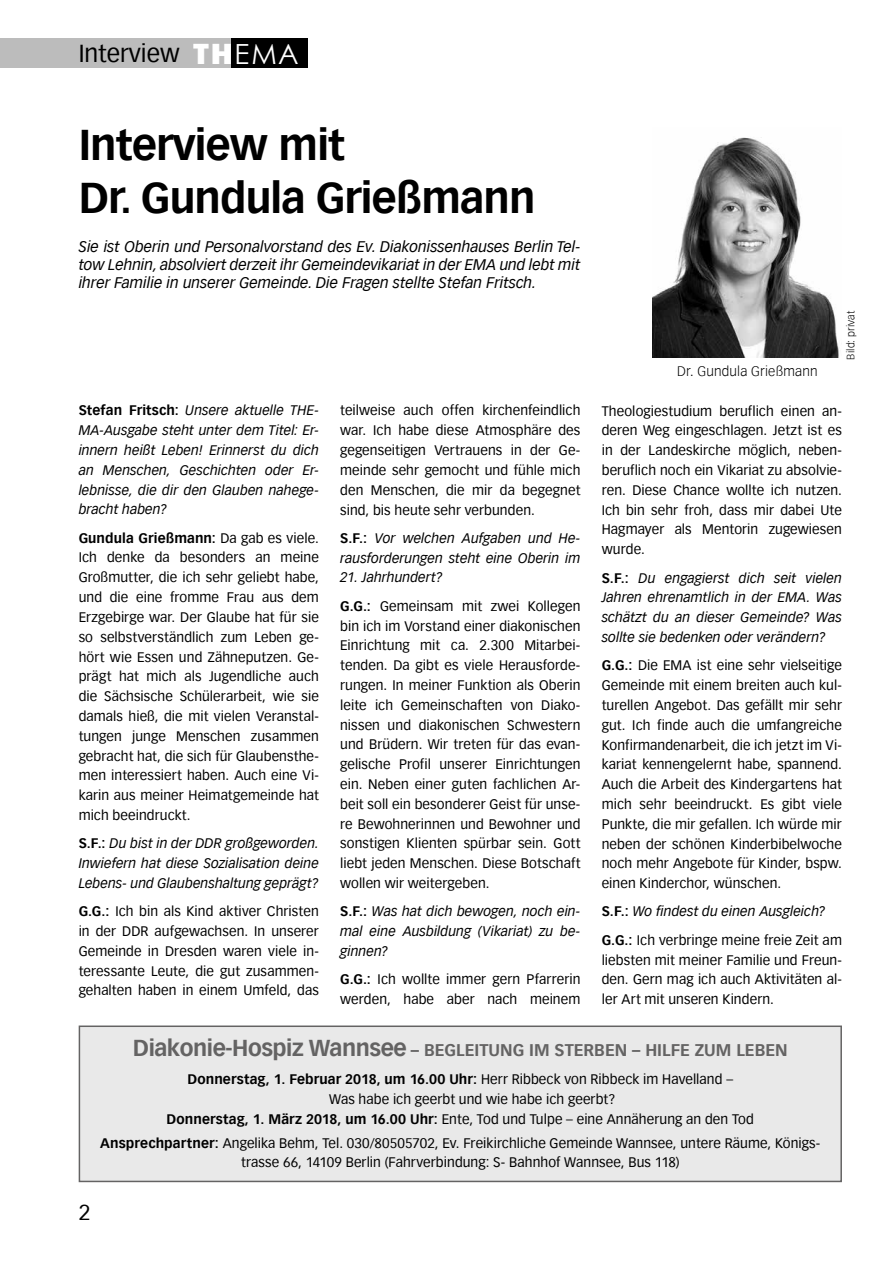
<style>
.page{position:relative;width:893px;height:1263px;background:#fff}
.page>*{position:absolute;margin:0;border:0;box-sizing:border-box;transform-origin:0 0}
.t1{font:700 42px/52.5px "Vectora Com";letter-spacing:-.02em;color:#000}
.t2{font:24px "Vectora Com";color:#000}
.t3{font:21px "Vectora Com";color:#000}
.t4{font:700 16.5px "Vectora Com";color:#646363}
.t5{font:italic 15px/18px "Vectora Com";color:#000;text-align:justify}
.t6{font:13.5px/19.8px "Vectora Com";letter-spacing:.005em;color:#000;text-align:justify}
.t7{font:italic 13.5px/19.8px "Vectora Com";letter-spacing:.005em;color:#000;text-align:justify}
.t8{font:700 13.5px "Vectora Com";letter-spacing:.005em;color:#000}
.t9{font:300 13.5px "Vectora Com";letter-spacing:.015em;color:#000}
.t10{font:300 10.5px "Vectora Com";letter-spacing:.015em;color:#000}
.s1{font-family:"Franklin Gothic";font-weight:800;font-size:30px;color:#fff}
.s2{font-family:"Century Gothic";font-size:27.75px;color:#fff}
.s3{font-weight:700;font-style:normal}
.s4{font-weight:700}
.s5{font-style:italic}
.s6{font-size:22.5px}
.s7{font-weight:400}
</style>
<div class="page">
<div style="left:0;top:38px;width:185px;height:30px;background:#bcbcbc"></div>
<div style="left:185px;top:38px;width:48px;height:30px;background:#bcbcbc"></div>
<div style="left:231px;top:38px;width:76px;height:30px;background:#000"></div>
<img style="left:653px;top:137px;width:186px;height:220px">
<div style="left:79px;top:1026px;width:762px;height:155px;background:#e9e9e9"></div>
<div style="left:79px;top:1025px;width:763px;height:157px;border:2px solid #646363"></div>
<h2 class="t2" style="left:79px;top:40px;width:222px">Interview <span class="s1">TH</span><span class="s2">EMA</span></h2>
<h1 class="t1" style="left:79px;top:119px;width:458px">Interview mit<br>Dr. Gundula Grießmann</h1>
<p class="t5" style="left:79px;top:238px;width:503px">Sie ist Oberin und Personalvorstand des Ev. Diakonissenhauses Berlin Tel&shy;tow Lehnin, absolviert derzeit ihr Gemeindevikariat in der EMA und lebt mit ihrer Familie in unserer Gemeinde. Die Fragen stellte Stefan Fritsch.</p>
<p class="t7" style="left:79px;top:401px;width:242px"><span class="s3">Stefan Fritsch:</span> Unsere aktuelle THE-MA-Ausgabe steht unter dem Titel: Er&shy;innern heißt Leben! Erinnerst du dich an Menschen, Geschichten oder Er&shy;lebnisse, die dir den Glauben nahege&shy;bracht haben?</p>
<p class="t6" style="left:79px;top:528px;width:242px"><span class="s4">Gundula Grießmann:</span> Da gab es viele.<br>Ich denke da besonders an meine Großmutter, die ich sehr geliebt habe, und die eine fromme Frau aus dem Erzgebirge war. Der Glaube hat für sie so selbstverständlich zum Leben ge&shy;hört wie Essen und Zähneputzen. Ge&shy;prägt hat mich als Jugendliche auch die Sächsische Schülerarbeit, wie sie damals hieß, die mit vielen Veranstal&shy;tungen junge Menschen zusammen gebracht hat, die sich für Glaubensthe&shy;men interessiert haben. Auch eine Vi&shy;karin aus meiner Heimatgemeinde hat mich beeindruckt.</p>
<p class="t7" style="left:79px;top:834px;width:242px"><span class="s3">S.F.:</span> Du bist in der DDR großgeworden.<br>Inwiefern hat diese Sozialisation deine Lebens- und Glaubenshaltung geprägt?</p>
<p class="t6" style="left:79px;top:901px;width:242px"><span class="s4">G.G.:</span> Ich bin als Kind aktiver Christen in der DDR aufgewachsen. In unserer Gemeinde in Dresden waren viele in&shy;teressante Leute, die gut zusammen&shy;gehalten haben in einem Umfeld, das</p>
<p class="t6" style="left:340px;top:401px;width:242px">teilweise auch offen kirchenfeindlich war. Ich habe diese Atmosphäre des gegenseitigen Vertrauens in der Ge&shy;meinde sehr gemocht und fühle mich den Menschen, die mir da begegnet sind, bis heute sehr verbunden.</p>
<p class="t7" style="left:340px;top:528px;width:242px"><span class="s3">S.F.:</span> Vor welchen Aufgaben und He&shy;rausforderungen steht eine Oberin im</p>
<p class="t6" style="left:340px;top:563px;width:242px;line-height:28.3px"><span class="s5">21. Jahrhundert?<br></span><span class="s4">G.G.:</span> Gemeinsam mit zwei Kollegen</p>
<p class="t6" style="left:340px;top:616px;width:242px">bin ich im Vorstand einer diakonischen Einrichtung mit ca. 2.300 Mitarbei&shy;tenden. Da gibt es viele Herausforde&shy;rungen. In meiner Funktion als Oberin leite ich Gemeinschaften von Diako&shy;nissen und diakonischen Schwestern und Brüdern. Wir treten für das evan&shy;gelische Profil unserer Einrichtungen ein. Neben einer guten fachlichen Ar&shy;beit soll ein besonderer Geist für unse&shy;re Bewohnerinnen und Bewohner und sonstigen Klienten spürbar sein. Gott liebt jeden Menschen. Diese Botschaft wollen wir weitergeben.</p>
<p class="t7" style="left:340px;top:902px;width:242px"><span class="s3">S.F.:</span> Was hat dich bewogen, noch ein&shy;mal eine Ausbildung (Vikariat) zu be&shy;ginnen?</p>
<p class="t6" style="left:340px;top:970px;width:242px"><span class="s4">G.G.:</span> Ich wollte immer gern Pfarrerin werden, habe aber nach meinem</p>
<p class="t9" style="left:677px;top:363px;width:142px">Dr. Gundula Grießmann</p>
<p class="t10" style="left:844px;top:360px;width:51px;rotate:-90deg">Bild: privat</p>
<p class="t6" style="left:602px;top:401px;width:242px">Theologiestudium beruflich einen an&shy;deren Weg eingeschlagen. Jetzt ist es in der Landeskirche möglich, neben&shy;beruflich noch ein Vikariat zu absolvie&shy;ren. Diese Chance wollte ich nutzen.<br>Ich bin sehr froh, dass mir dabei Ute Hagmayer als Mentorin zugewiesen wurde.</p>
<p class="t7" style="left:602px;top:568px;width:242px"><span class="s3">S.F.:</span> Du engagierst dich seit vielen Jahren ehrenamtlich in der EMA. Was schätzt du an dieser Gemeinde? Was sollte sie bedenken oder verändern?</p>
<p class="t6" style="left:602px;top:656px;width:242px"><span class="s4">G.G.:</span> Die EMA ist eine sehr vielseitige Gemeinde mit einem breiten auch kul&shy;turellen Angebot. Das gefällt mir sehr gut. Ich finde auch die umfangreiche Konfirmandenarbeit, die ich jetzt im Vi&shy;kariat kennengelernt habe, spannend.<br>Auch die Arbeit des Kindergartens hat mich sehr beeindruckt. Es gibt viele Punkte, die mir gefallen. Ich würde mir neben der schönen Kinderbibelwoche noch mehr Angebote für Kinder, bspw. einen Kinderchor, wünschen.</p>
<p class="t6" style="left:602px;top:897px;width:242px;line-height:28.3px"><span class="s4">S.F.:</span> <span class="s5">Wo findest du einen Ausgleich?<br></span><span class="s4">G.G.:</span> Ich verbringe meine freie Zeit am</p>
<p class="t6" style="left:602px;top:950px;width:242px">liebsten mit meiner Familie und Freun&shy;den. Gern mag ich auch Aktivitäten al&shy;ler Art mit unseren Kindern.</p>
<p class="t4" style="left:133px;top:1040px;width:656px"><span class="s6">Diakonie-Hospiz Wannsee</span> – BEGLEITUNG IM STERBEN – HILFE ZUM LEBEN</p>
<p class="t8" style="left:188px;top:1071px;width:547px">Donnerstag, 1. Februar 2018, um 16.00 Uhr: <span class="s7">Herr Ribbeck von Ribbeck im Havelland –</span></p>
<p class="t6" style="left:329px;top:1089px;width:288px">Was habe ich geerbt und wie habe ich geerbt?</p>
<p class="t6" style="left:167px;top:1109px;width:589px"><span class="s4">Donnerstag, 1. März 2018, um 16.00 Uhr:</span> Ente, Tod und Tulpe – eine Annäherung an den Tod</p>
<p class="t6" style="left:100px;top:1133px;width:721px;text-align:center"><span class="s4">Ansprechpartner:</span> Angelika Behm, Tel. 030/80505702, Ev. Freikirchliche Gemeinde Wannsee, untere Räume, Königs&shy;trasse 66, 14109 Berlin (Fahrverbindung: S- Bahnhof Wannsee, Bus 118)</p>
<h3 class="t3" style="left:79px;top:1200px;width:13px">2</h3>
</div>
